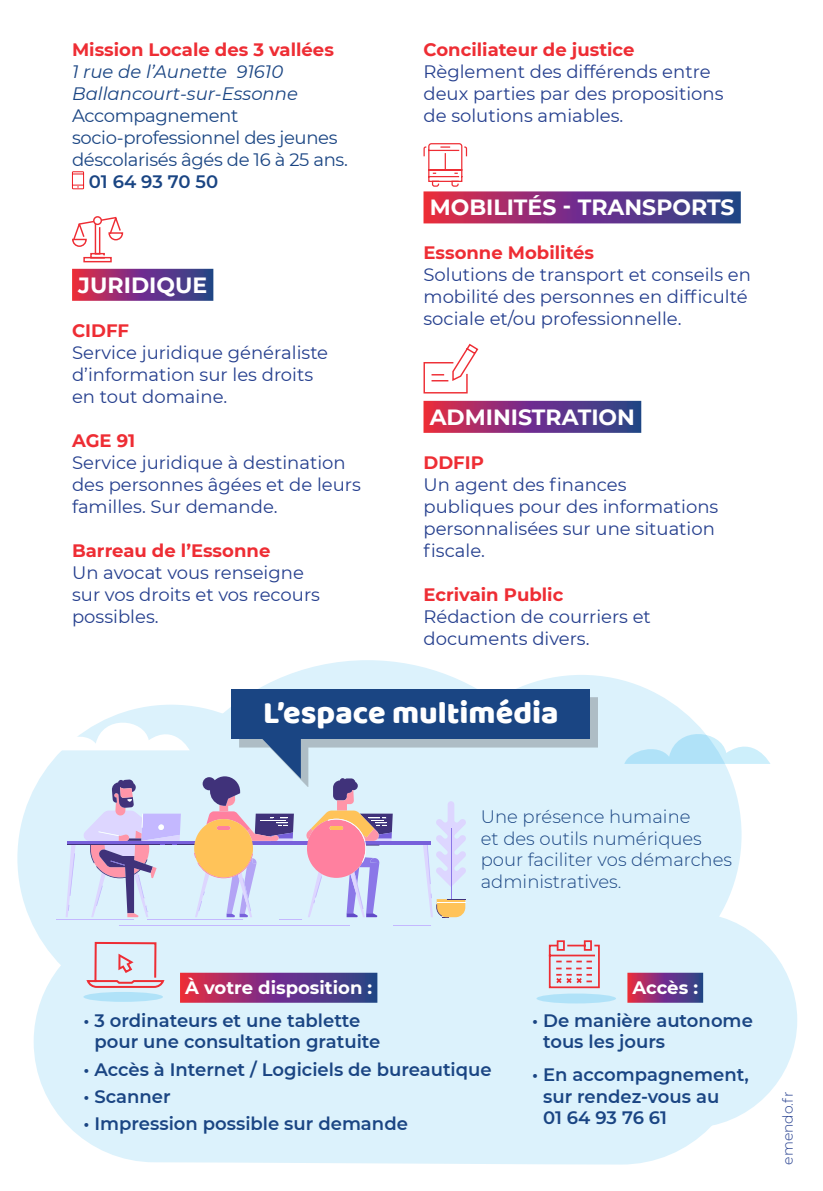
<style>
.page{position:relative;width:823px;height:1191px;background:#fff}
.page>*{position:absolute;margin:0;border:0;box-sizing:border-box;transform-origin:0 0}
.t1{font:32px "Baloo";color:#fff}
.t2{font:700 22px "Montserrat";color:#fff}
.t3{font:18px/22px "Montserrat";color:#253f8e}
.t4{font:600 18px/21.6px "Montserrat";color:#1a4583}
.t5{font:700 18px "Montserrat";color:#ee2d34}
.t6{font:300 18px/21.6px "Montserrat";color:#1a4583}
.t7{font:18px/22px "Montserrat";letter-spacing:-.02em;color:#1a4583}
.t8{font:italic 18px/22px "Montserrat";color:#1a4583}
.t9{font:700 18px "Montserrat";color:#fff}
.t10{font:300 14px "Montserrat";color:#253f8e}
</style>
<div class="page">
<div style="left:581px;top:912px;width:215px;height:216px;background:#dcf2fc;border-radius:50%"></div>
<svg style="left:34px;top:660px;width:711px;height:504px;fill:#dcf2fc"></svg>
<svg style="left:72px;top:269px;width:141px;height:32px;background:#7d3479"></svg>
<svg style="left:72px;top:171px;width:12px;height:18px"></svg>
<svg style="left:72px;top:216px;width:52px;height:47px"></svg>
<svg style="left:94px;top:217px;width:7px;height:7px"></svg>
<div style="left:93px;top:216px;width:9px;height:9px;border:1px solid #ee2d34;border-radius:50%"></div>
<svg style="left:423px;top:191px;width:317px;height:32px;background:#7e367a"></svg>
<svg style="left:423px;top:401px;width:218px;height:32px;background:#7c3479"></svg>
<svg style="left:423px;top:143px;width:44px;height:44px"></svg>
<svg style="left:423px;top:343px;width:56px;height:51px"></svg>
<svg style="left:180px;top:972px;width:197px;height:30px;background:#7e377b"></svg>
<svg style="left:627px;top:972px;width:75px;height:30px;background:#81387c"></svg>
<svg style="left:624px;top:732px;width:146px;height:32px"></svg>
<svg style="left:85px;top:941px;width:81px;height:48px;background:#dfcfd8"></svg>
<div style="left:83px;top:992px;width:80px;height:10px;background:#b0e2f8;border-radius:50%"></div>
<svg style="left:547px;top:939px;width:53px;height:50px;background:#e0c2cb"></svg>
<div style="left:536px;top:993px;width:79px;height:10px;background:#b0e2f8;border-radius:50%"></div>
<hr style="left:393px;top:925px;width:38px;height:1px;background:#c4b8ff">
<hr style="left:119px;top:925px;width:230px;height:1px;background:#c4b8ff">
<hr style="left:67px;top:841px;width:363px;height:4px;background:#7760db">
<svg style="left:422px;top:801px;width:44px;height:117px;background:#dce1ed"></svg>
<div style="left:239px;top:697px;width:358px;height:90px;background:#231f20;opacity:.25"></div>
<div style="left:232px;top:689px;width:357px;height:50px;background:#1a4583"></div>
<svg style="left:54px;top:714px;width:338px;height:206px;background:#c8ccdd"></svg>
<p class="t5" style="left:72px;top:36px;width:263px">Mission Locale des 3 vallées</p>
<p class="t8" style="left:72px;top:60px;width:227px">1 rue de l’Aunette 91610<br>Ballancourt-sur-Essonne</p>
<p class="t7" style="left:72px;top:104px;width:277px">Accompagnement socio-professionnel des jeunes déscolarisés âgés de 16 à 25 ans.</p>
<p class="t4" style="left:89px;top:170px;width:131px">01 64 93 70 50</p>
<p class="t2" style="left:78px;top:269px;width:130px">JURIDIQUE</p>
<p class="t5" style="left:72px;top:317px;width:58px">CIDFF</p>
<p class="t3" style="left:72px;top:341px;width:257px">Service juridique généraliste d’information sur les droits en tout domaine.</p>
<p class="t5" style="left:72px;top:427px;width:65px">AGE 91</p>
<p class="t3" style="left:72px;top:451px;width:290px">Service juridique à destination des personnes âgées et de leurs familles. Sur demande.</p>
<p class="t5" style="left:72px;top:537px;width:200px">Barreau de l’Essonne</p>
<p class="t3" style="left:72px;top:561px;width:249px">Un avocat vous renseigne sur vos droits et vos recours possibles.</p>
<p class="t5" style="left:423px;top:36px;width:212px">Conciliateur de justice</p>
<p class="t3" style="left:423px;top:60px;width:301px">Règlement des différends entre deux parties par des propositions de solutions amiables.</p>
<p class="t2" style="left:429px;top:192px;width:306px">MOBILITÉS - TRANSPORTS</p>
<p class="t5" style="left:423px;top:240px;width:172px">Essonne Mobilités</p>
<p class="t3" style="left:423px;top:263px;width:329px">Solutions de transport et conseils en mobilité des personnes en difficulté sociale et/ou professionnelle.</p>
<p class="t2" style="left:429px;top:401px;width:207px">ADMINISTRATION</p>
<p class="t5" style="left:423px;top:449px;width:62px">DDFIP</p>
<p class="t3" style="left:423px;top:473px;width:296px">Un agent des finances publiques pour des informations personnalisées sur une situation fiscale.</p>
<p class="t5" style="left:423px;top:581px;width:141px">Ecrivain Public</p>
<p class="t3" style="left:423px;top:605px;width:229px">Rédaction de courriers et documents divers.</p>
<p class="t1" style="left:263px;top:693px;width:297px">L’espace multimédia</p>
<p class="t6" style="left:480px;top:805px;width:252px">Une présence humaine<br>et des outils numériques pour faciliter vos démarches administratives.</p>
<p class="t9" style="left:185px;top:974px;width:188px">À votre disposition :</p>
<p class="t4" style="left:94px;top:1008px;width:287px;text-indent:-11px">• 3 ordinateurs et une tablette pour une consultation gratuite</p>
<p class="t4" style="left:83px;top:1057px;width:409px">• Accès à Internet / Logiciels de bureautique</p>
<p class="t4" style="left:83px;top:1084px;width:89px">• Scanner</p>
<p class="t4" style="left:83px;top:1112px;width:326px">• Impression possible sur demande</p>
<p class="t9" style="left:632px;top:974px;width:67px">Accès :</p>
<p class="t4" style="left:542px;top:1008px;width:211px;text-indent:-11px">• De manière autonome tous les jours</p>
<p class="t4" style="left:542px;top:1063px;width:207px;text-indent:-11px">• En accompagnement, sur rendez-vous au<br>01 64 93 76 61</p>
<p class="t10" style="left:778px;top:1164px;width:74px;rotate:-90deg">emendo.fr</p>
</div>
